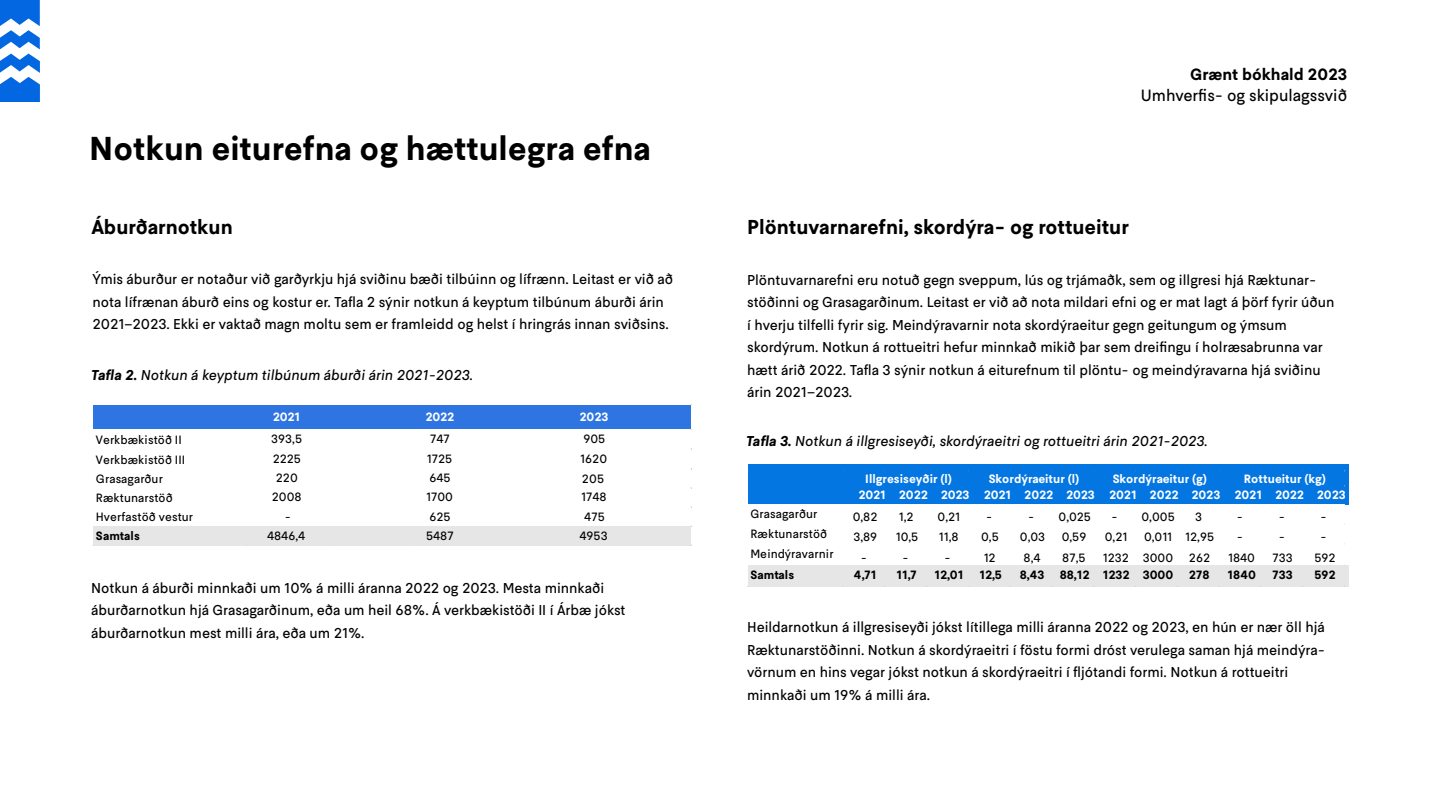
<style>
.page{position:relative;width:1440px;height:810px;background:#fff}
.page>*{position:absolute;margin:0;border:0;box-sizing:border-box;transform-origin:0 0}
.t1{font:700 33.08px "Esja";color:#000}
.t2{font:700 20.1px "Esja";color:#000}
.t3{font:16.27px "Esja";color:#000}
.t4{font:700 16.27px "Esja";color:#000}
.t5{font:14.25px/22.5px "Esja";color:#000}
.t6{font:italic 14.25px "Esja";color:#000}
.t7{font:12px/19.3px "Esja";letter-spacing:.005em;color:#000;text-align:center}
.t8{font:700 12px "Esja";color:#fff}
.t9{font:700 12px "Esja";letter-spacing:.005em;color:#000}
.s1{font-weight:700}
</style>
<div class="page">
<div style="left:749px;top:464px;width:600px;height:41px;background:#0476e2"></div>
<div style="left:94px;top:405px;width:597px;height:25px;background:#2e75e2"></div>
<div style="left:94px;top:526px;width:597px;height:20px;background:#e7e6e6"></div>
<div style="left:748px;top:565px;width:601px;height:21px;background:#e7e6e6"></div>
<svg style="left:0;top:0;width:40px;height:102px"></svg>
<h1 class="t1" style="left:89px;top:128px;width:563px">Notkun eiturefna og hættulegra efna</h1>
<p class="t4" style="left:1190px;top:64px;width:159px">Grænt bókhald 2023</p>
<p class="t3" style="left:1141px;top:85px;width:208px">Umhverfis- og skipulagssvið</p>
<h2 class="t2" style="left:91px;top:215px;width:143px">Áburðarnotkun</h2>
<h2 class="t2" style="left:747px;top:215px;width:383px">Plöntuvarnarefni, skordýra- og rottueitur</h2>
<p class="t5" style="left:93px;top:268px;width:582px">Ýmis áburður er notaður við garðyrkju hjá sviðinu bæði tilbúinn og lífrænn. Leitast er við að nota lífrænan áburð eins og kostur er. Tafla 2 sýnir notkun á keyptum tilbúnum áburði árin<br>2021–2023. Ekki er vaktað magn moltu sem er framleidd og helst í hringrás innan sviðsins.</p>
<p class="t6" style="left:91px;top:366px;width:383px"><span class="s1">Tafla 2.</span> Notkun á keyptum tilbúnum áburði árin 2021-2023.</p>
<p class="t7" style="left:96px;top:430px;width:99px;text-align:left">Verkbækistöð II<br>Verkbækistöð III<br>Grasagarður<br>Ræktunarstöð<br>Hverfastöð vestur</p>
<p class="t9" style="left:96px;top:529px;width:45px">Samtals</p>
<p class="t8" style="left:273px;top:409px;width:29px">2021</p>
<p class="t7" style="left:267px;top:429px;width:40px">393,5<br>2225<br>220<br>2008 -<br>4846,4</p>
<p class="t8" style="left:425px;top:409px;width:31px">2022</p>
<p class="t7" style="left:426px;top:429px;width:29px">747<br>1725<br>645<br>1700<br>625<br>5487</p>
<p class="t8" style="left:580px;top:409px;width:30px">2023</p>
<p class="t7" style="left:580px;top:429px;width:28px;line-height:20px;text-align:left">905<br>1620<br>205</p>
<p class="t7" style="left:580px;top:488px;width:30px">1748<br>475<br>4953</p>
<p class="t5" style="left:91px;top:576px;width:536px">Notkun á áburði minnkaði um 10% á milli áranna 2022 og 2023. Mesta minnkaði áburðarnotkun hjá Grasagarðinum, eða um heil 68%. Á verkbækistöði II í Árbæ jókst áburðarnotkun mest milli ára, eða um 21%.</p>
<p class="t5" style="left:747px;top:268px;width:589px">Plöntuvarnarefni eru notuð gegn sveppum, lús og trjámaðk, sem og illgresi hjá Ræktunar&shy;stöðinni og Grasagarðinum. Leitast er við að nota mildari efni og er mat lagt á þörf fyrir úðun í hverju tilfelli fyrir sig. Meindýravarnir nota skordýraeitur gegn geitungum og ýmsum skordýrum. Notkun á rottueitri hefur minnkað mikið þar sem dreifingu í holræsabrunna var hætt árið 2022. Tafla 3 sýnir notkun á eiturefnum til plöntu- og meindýravarna hjá sviðinu árin 2021–2023.</p>
<p class="t6" style="left:746px;top:432px;width:463px"><span class="s1">Tafla 3.</span> Notkun á illgresiseyði, skordýraeitri og rottueitri árin 2021-2023.</p>
<p class="t8" style="left:865px;top:471px;width:88px">Illgresiseyðir (l)</p>
<p class="t8" style="left:989px;top:471px;width:92px">Skordýraeitur (l)</p>
<p class="t8" style="left:1113px;top:471px;width:96px">Skordýraeitur (g)</p>
<p class="t8" style="left:1244px;top:471px;width:84px">Rottueitur (kg)</p>
<p class="t8" style="left:858px;top:488px;width:489px">2021 2022 2023 2021 2022 2023 2021 2022 2023 2021 2022 2023</p>
<p class="t7" style="left:750px;top:504px;width:68px">Grasagarður</p>
<p class="t7" style="left:853px;top:507px;width:26px">0,82</p>
<p class="t7" style="left:899px;top:507px;width:16px">1,2</p>
<p class="t7" style="left:938px;top:507px;width:24px">0,21</p>
<p class="t7" style="left:986px;top:507px;width:8px">-</p>
<p class="t7" style="left:1028px;top:507px;width:65px">- 0,025</p>
<p class="t7" style="left:1112px;top:507px;width:65px">- 0,005</p>
<p class="t7" style="left:1195px;top:507px;width:8px">3</p>
<p class="t7" style="left:1237px;top:507px;width:8px">-</p>
<p class="t7" style="left:1279px;top:507px;width:8px">-</p>
<p class="t7" style="left:1321px;top:507px;width:8px">-</p>
<p class="t7" style="left:750px;top:524px;width:78px">Ræktunarstöð</p>
<p class="t7" style="left:853px;top:527px;width:25px">3,89</p>
<p class="t7" style="left:896px;top:527px;width:24px">10,5</p>
<p class="t7" style="left:939px;top:527px;width:21px">11,8</p>
<p class="t7" style="left:981px;top:527px;width:19px">0,5</p>
<p class="t7" style="left:1020px;top:527px;width:27px">0,03</p>
<p class="t7" style="left:1062px;top:527px;width:26px">0,59</p>
<p class="t7" style="left:1105px;top:527px;width:24px">0,21</p>
<p class="t7" style="left:1144px;top:527px;width:72px">0,011 12,95</p>
<p class="t7" style="left:1237px;top:527px;width:8px">-</p>
<p class="t7" style="left:1279px;top:527px;width:8px">-</p>
<p class="t7" style="left:1321px;top:527px;width:8px">-</p>
<p class="t7" style="left:750px;top:544px;width:85px">Meindýravarnir</p>
<p class="t7" style="left:861px;top:548px;width:8px">-</p>
<p class="t7" style="left:903px;top:548px;width:8px">-</p>
<p class="t7" style="left:944px;top:548px;width:8px">-</p>
<p class="t7" style="left:984px;top:548px;width:13px">12</p>
<p class="t7" style="left:1024px;top:548px;width:19px">8,4</p>
<p class="t7" style="left:1062px;top:548px;width:25px">87,5</p>
<p class="t7" style="left:1103px;top:548px;width:72px">1232 3000</p>
<p class="t7" style="left:1189px;top:548px;width:23px">262</p>
<p class="t7" style="left:1228px;top:548px;width:28px">1840</p>
<p class="t7" style="left:1273px;top:548px;width:22px">733</p>
<p class="t7" style="left:1314px;top:548px;width:23px">592</p>
<p class="t9" style="left:750px;top:568px;width:45px">Samtals</p>
<p class="t9" style="left:854px;top:568px;width:24px">4,71</p>
<p class="t9" style="left:896px;top:568px;width:22px">11,7</p>
<p class="t9" style="left:934px;top:568px;width:30px">12,01</p>
<p class="t9" style="left:979px;top:568px;width:24px">12,5</p>
<p class="t9" style="left:1020px;top:568px;width:26px">8,43</p>
<p class="t9" style="left:1060px;top:568px;width:115px">88,12 1232 3000</p>
<p class="t9" style="left:1189px;top:568px;width:22px">278</p>
<p class="t9" style="left:1228px;top:568px;width:30px">1840</p>
<p class="t9" style="left:1273px;top:568px;width:22px">733</p>
<p class="t9" style="left:1314px;top:568px;width:23px">592</p>
<p class="t5" style="left:747px;top:616px;width:579px">Heildarnotkun á illgresiseyði jókst lítillega milli áranna 2022 og 2023, en hún er nær öll hjá Ræktunarstöðinni. Notkun á skordýraeitri í föstu formi dróst verulega saman hjá meindýra&shy;vörnum en hins vegar jókst notkun á skordýraeitri í fljótandi formi. Notkun á rottueitri minnkaði um 19% á milli ára.</p>
</div>
